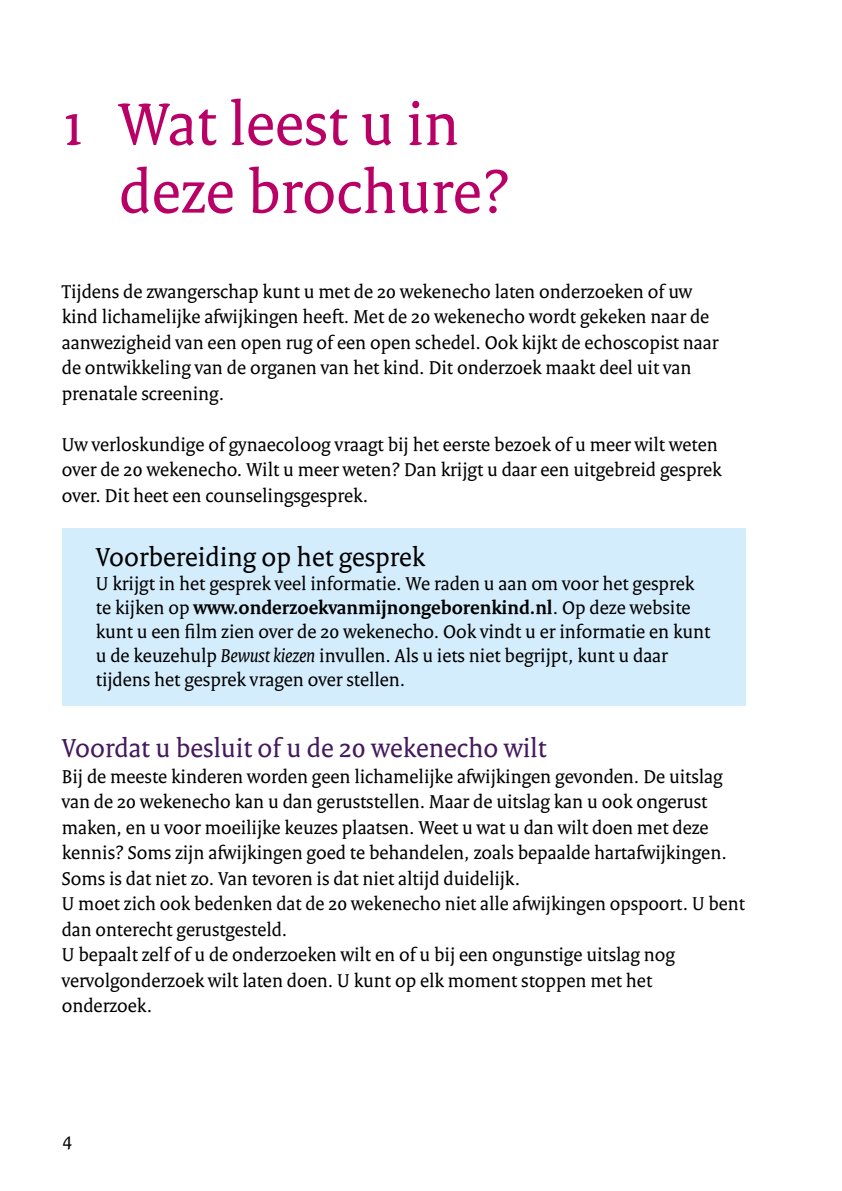
<style>
.page{position:relative;width:842px;height:1191px;background:#fff}
.page>*{position:absolute;margin:0;border:0;box-sizing:border-box;transform-origin:0 0}
._03_RIVM_Hoofdstukko{font:64px/68px "Rijksoverheid Serif";color:#b90066}
._05_RIVM_Paragraafko{font:28px "Rijksoverheid Serif";color:#44195e}
.t1{font:28px "Rijksoverheid Serif";color:#000}
._10_RIVM_Broodtekst{font:20px/25.6px "Rijksoverheid Serif";color:#000}
.s1{font-weight:700}
.s2{font-style:italic}
</style>
<div class="page">
<div style="left:62px;top:528px;width:684px;height:177px;background:#d4edfc"></div>
<p class="_03_RIVM_Hoofdstukko" style="left:119px;top:90px;width:392px;text-indent:-57px">1 Wat leest u in deze brochure?</p>
<p class="_10_RIVM_Broodtekst" style="left:62px;top:278px;width:658px">Tijdens de zwangerschap kunt u met de 20 wekenecho laten onderzoeken of uw kind lichamelijke afwijkingen heeft. Met de 20 wekenecho wordt gekeken naar de aanwezigheid van een open rug of een open schedel. Ook kijkt de echoscopist naar de ontwikkeling van de organen van het kind. Dit onderzoek maakt deel uit van prenatale screening.</p>
<p class="_10_RIVM_Broodtekst" style="left:62px;top:431px;width:661px">Uw verloskundige of gynaecoloog vraagt bij het eerste bezoek of u meer wilt weten over de 20 wekenecho. Wilt u meer weten? Dan krijgt u daar een uitgebreid gesprek over. Dit heet een counselingsgesprek.</p>
<p class="t1" style="left:96px;top:540px;width:331px">Voorbereiding op het gesprek</p>
<p class="_10_RIVM_Broodtekst" style="left:96px;top:571px;width:616px;line-height:24px">U krijgt in het gesprek veel informatie. We raden u aan om voor het gesprek te kijken op <span class="s1">www.onderzoekvanmijnongeborenkind.nl</span>. Op deze website kunt u een film zien over de 20 wekenecho. Ook vindt u er informatie en kunt u de keuzehulp <span class="s2">Bewust kiezen</span> invullen. Als u iets niet begrijpt, kunt u daar tijdens het gesprek vragen over stellen.</p>
<p class="_05_RIVM_Paragraafko" style="left:62px;top:731px;width:486px">Voordat u besluit of u de 20 wekenecho wilt</p>
<p class="_10_RIVM_Broodtekst" style="left:62px;top:763px;width:666px">Bij de meeste kinderen worden geen lichamelijke afwijkingen gevonden. De uitslag van de 20 wekenecho kan u dan geruststellen. Maar de uitslag kan u ook ongerust maken, en u voor moeilijke keuzes plaatsen. Weet u wat u dan wilt doen met deze kennis? Soms zijn afwijkingen goed te behandelen, zoals bepaalde hartafwijkingen.<br>Soms is dat niet zo. Van tevoren is dat niet altijd duidelijk.</p>
<p class="_10_RIVM_Broodtekst" style="left:62px;top:891px;width:684px">U moet zich ook bedenken dat de 20 wekenecho niet alle afwijkingen opspoort. U bent dan onterecht gerustgesteld.<br>U bepaalt zelf of u de onderzoeken wilt en of u bij een ongunstige uitslag nog vervolgonderzoek wilt laten doen. U kunt op elk moment stoppen met het onderzoek.</p>
<p class="_10_RIVM_Broodtekst" style="left:62px;top:1126px;width:11px">4</p>
</div>
